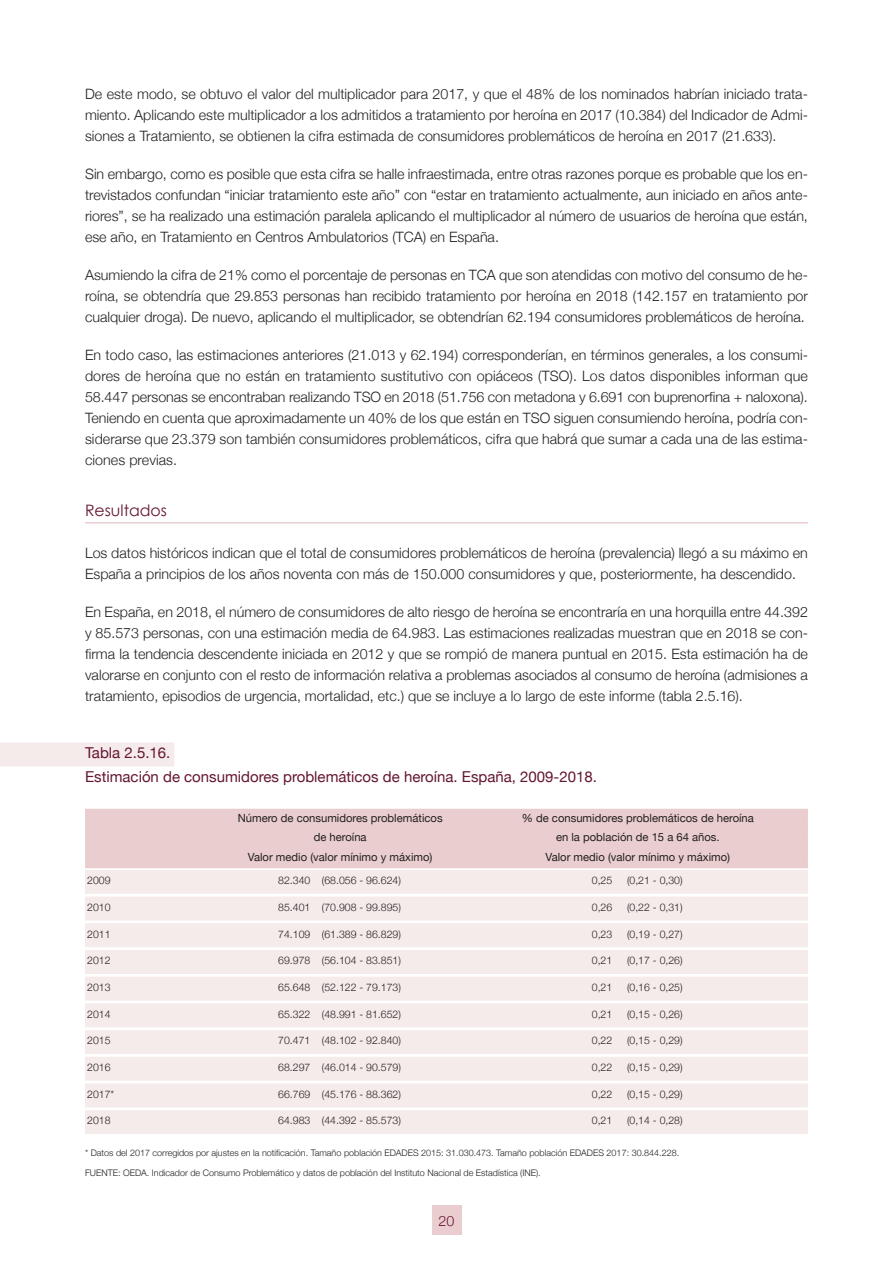
<style>
.page{position:relative;width:893px;height:1263px;background:#fff}
.page>*{position:absolute;margin:0;border:0;box-sizing:border-box;transform-origin:0 0}
.t1{font:15.75px "Century Gothic";color:#641633}
.t2{font:15px/23.7px "Helvetica Neue";color:#641633}
.t3{font:300 14.25px/21px "Helvetica Neue";color:#231f20;text-align:justify}
.t4{font:300 14.25px "Helvetica Neue";color:#641633}
.t5{font:11.25px "Helvetica Neue";color:#231f20}
.t6{font:300 10.5px "Helvetica Neue";color:#231f20}
.t7{font:300 9px "Helvetica Neue";color:#231f20}
</style>
<div class="page">
<div style="left:85px;top:1110px;width:723px;height:24px;background:#f6ebeb"></div>
<div style="left:85px;top:1083px;width:723px;height:24px;background:#f6ebeb"></div>
<div style="left:85px;top:1057px;width:723px;height:24px;background:#f6ebeb"></div>
<div style="left:85px;top:1030px;width:723px;height:24px;background:#f6ebeb"></div>
<div style="left:85px;top:1003px;width:723px;height:24px;background:#f6ebeb"></div>
<div style="left:85px;top:977px;width:723px;height:24px;background:#f6ebeb"></div>
<div style="left:85px;top:950px;width:723px;height:24px;background:#f6ebeb"></div>
<div style="left:85px;top:923px;width:723px;height:24px;background:#f6ebeb"></div>
<div style="left:85px;top:896px;width:723px;height:24px;background:#f6ebeb"></div>
<div style="left:85px;top:870px;width:723px;height:24px;background:#f6ebeb"></div>
<div style="left:0;top:742px;width:174px;height:24px;background:#f6ebeb"></div>
<hr style="left:85px;top:522px;width:723px;height:1px;background:#eacecf">
<div style="left:432px;top:1205px;width:29px;height:30px;background:#eacecf"></div>
<div style="left:85px;top:809px;width:723px;height:21px;background:#eacecf"></div>
<div style="left:85px;top:828px;width:723px;height:21px;background:#eacecf"></div>
<div style="left:85px;top:847px;width:723px;height:21px;background:#eacecf"></div>
<p class="t3" style="left:85px;top:83px;width:724px">De este modo, se obtuvo el valor del multiplicador para 2017, y que el 48% de los nominados habrían iniciado trata&shy;miento. Aplicando este multiplicador a los admitidos a tratamiento por heroína en 2017 (10.384) del Indicador de Admi&shy;siones a Tratamiento, se obtienen la cifra estimada de consumidores problemáticos de heroína en 2017 (21.633).</p>
<p class="t3" style="left:85px;top:163px;width:724px">Sin embargo, como es posible que esta cifra se halle infraestimada, entre otras razones porque es probable que los en&shy;trevistados confundan “iniciar tratamiento este año” con “estar en tratamiento actualmente, aun iniciado en años ante&shy;riores”, se ha realizado una estimación paralela aplicando el multiplicador al número de usuarios de heroína que están, ese año, en Tratamiento en Centros Ambulatorios (TCA) en España.</p>
<p class="t3" style="left:85px;top:264px;width:724px">Asumiendo la cifra de 21% como el porcentaje de personas en TCA que son atendidas con motivo del consumo de he&shy;roína, se obtendría que 29.853 personas han recibido tratamiento por heroína en 2018 (142.157 en tratamiento por cualquier droga). De nuevo, aplicando el multiplicador, se obtendrían 62.194 consumidores problemáticos de heroína.</p>
<p class="t3" style="left:85px;top:344px;width:724px">En todo caso, las estimaciones anteriores (21.013 y 62.194) corresponderían, en términos generales, a los consumi&shy;dores de heroína que no están en tratamiento sustitutivo con opiáceos (TSO). Los datos disponibles informan que 58.447 personas se encontraban realizando TSO en 2018 (51.756 con metadona y 6.691 con buprenorfina + naloxona).<br>Teniendo en cuenta que aproximadamente un 40% de los que están en TSO siguen consumiendo heroína, podría con&shy;siderarse que 23.379 son también consumidores problemáticos, cifra que habrá que sumar a cada una de las estima&shy;ciones previas.</p>
<p class="t1" style="left:85px;top:500px;width:83px">Resultados</p>
<p class="t3" style="left:85px;top:542px;width:724px">Los datos históricos indican que el total de consumidores problemáticos de heroína (prevalencia) llegó a su máximo en<br>España a principios de los años noventa con más de 150.000 consumidores y que, posteriormente, ha descendido.</p>
<p class="t3" style="left:85px;top:601px;width:724px">En España, en 2018, el número de consumidores de alto riesgo de heroína se encontraría en una horquilla entre 44.392 y 85.573 personas, con una estimación media de 64.983. Las estimaciones realizadas muestran que en 2018 se con&shy;firma la tendencia descendente iniciada en 2012 y que se rompió de manera puntual en 2015. Esta estimación ha de valorarse en conjunto con el resto de información relativa a problemas asociados al consumo de heroína (admisiones a tratamiento, episodios de urgencia, mortalidad, etc.) que se incluye a lo largo de este informe (tabla 2.5.16).</p>
<p class="t2" style="left:85px;top:740px;width:513px">Tabla 2.5.16.<br>Estimación de consumidores problemáticos de heroína. España, 2009-2018.</p>
<p class="t5" style="left:238px;top:811px;width:206px">Número de consumidores problemáticos</p>
<p class="t5" style="left:522px;top:811px;width:234px">% de consumidores problemáticos de heroína</p>
<p class="t5" style="left:314px;top:831px;width:54px">de heroína</p>
<p class="t5" style="left:556px;top:831px;width:165px">en la población de 15 a 64 años.</p>
<p class="t5" style="left:248px;top:850px;width:186px">Valor medio (valor mínimo y máximo)</p>
<p class="t5" style="left:545px;top:850px;width:186px">Valor medio (valor mínimo y máximo)</p>
<p class="t6" style="left:87px;top:874px;width:25px">2009</p>
<p class="t6" style="left:278px;top:874px;width:34px">82.340</p>
<p class="t6" style="left:322px;top:874px;width:81px">(68.056 - 96.624)</p>
<p class="t6" style="left:592px;top:874px;width:22px">0,25</p>
<p class="t6" style="left:627px;top:874px;width:57px">(0,21 - 0,30)</p>
<p class="t6" style="left:87px;top:901px;width:25px">2010</p>
<p class="t6" style="left:278px;top:901px;width:34px">85.401</p>
<p class="t6" style="left:322px;top:901px;width:81px">(70.908 - 99.895)</p>
<p class="t6" style="left:592px;top:901px;width:22px">0,26</p>
<p class="t6" style="left:627px;top:901px;width:57px">(0,22 - 0,31)</p>
<p class="t6" style="left:87px;top:927px;width:25px">2011</p>
<p class="t6" style="left:278px;top:927px;width:34px">74.109</p>
<p class="t6" style="left:322px;top:927px;width:81px">(61.389 - 86.829)</p>
<p class="t6" style="left:592px;top:927px;width:22px">0,23</p>
<p class="t6" style="left:627px;top:927px;width:57px">(0,19 - 0,27)</p>
<p class="t6" style="left:87px;top:954px;width:25px">2012</p>
<p class="t6" style="left:278px;top:954px;width:34px">69.978</p>
<p class="t6" style="left:322px;top:954px;width:81px">(56.104 - 83.851)</p>
<p class="t6" style="left:592px;top:954px;width:22px">0,21</p>
<p class="t6" style="left:627px;top:954px;width:57px">(0,17 - 0,26)</p>
<p class="t6" style="left:87px;top:981px;width:25px">2013</p>
<p class="t6" style="left:278px;top:981px;width:34px">65.648</p>
<p class="t6" style="left:322px;top:981px;width:81px">(52.122 - 79.173)</p>
<p class="t6" style="left:592px;top:981px;width:22px">0,21</p>
<p class="t6" style="left:627px;top:981px;width:57px">(0,16 - 0,25)</p>
<p class="t6" style="left:87px;top:1007px;width:25px">2014</p>
<p class="t6" style="left:278px;top:1007px;width:34px">65.322</p>
<p class="t6" style="left:322px;top:1007px;width:81px">(48.991 - 81.652)</p>
<p class="t6" style="left:592px;top:1007px;width:22px">0,21</p>
<p class="t6" style="left:627px;top:1007px;width:57px">(0,15 - 0,26)</p>
<p class="t6" style="left:87px;top:1034px;width:25px">2015</p>
<p class="t6" style="left:278px;top:1034px;width:34px">70.471</p>
<p class="t6" style="left:322px;top:1034px;width:81px">(48.102 - 92.840)</p>
<p class="t6" style="left:592px;top:1034px;width:22px">0,22</p>
<p class="t6" style="left:627px;top:1034px;width:57px">(0,15 - 0,29)</p>
<p class="t6" style="left:87px;top:1061px;width:25px">2016</p>
<p class="t6" style="left:278px;top:1061px;width:34px">68.297</p>
<p class="t6" style="left:322px;top:1061px;width:81px">(46.014 - 90.579)</p>
<p class="t6" style="left:592px;top:1061px;width:22px">0,22</p>
<p class="t6" style="left:627px;top:1061px;width:57px">(0,15 - 0,29)</p>
<p class="t6" style="left:87px;top:1087px;width:29px">2017*</p>
<p class="t6" style="left:278px;top:1087px;width:34px">66.769</p>
<p class="t6" style="left:322px;top:1087px;width:81px">(45.176 - 88.362)</p>
<p class="t6" style="left:592px;top:1087px;width:22px">0,22</p>
<p class="t6" style="left:627px;top:1087px;width:57px">(0,15 - 0,29)</p>
<p class="t6" style="left:87px;top:1114px;width:25px">2018</p>
<p class="t6" style="left:278px;top:1114px;width:34px">64.983</p>
<p class="t6" style="left:322px;top:1114px;width:81px">(44.392 - 85.573)</p>
<p class="t6" style="left:592px;top:1114px;width:22px">0,21</p>
<p class="t6" style="left:627px;top:1114px;width:57px">(0,14 - 0,28)</p>
<p class="t7" style="left:85px;top:1147px;width:596px">* Datos del 2017 corregidos por ajustes en la notificación. Tamaño población EDADES 2015: 31.030.473. Tamaño población EDADES 2017: 30.844.228.</p>
<p class="t7" style="left:85px;top:1167px;width:457px">FUENTE: OEDA. Indicador de Consumo Problemático y datos de población del Instituto Nacional de Estadística (INE).</p>
<p class="t4" style="left:439px;top:1212px;width:17px">20</p>
</div>
